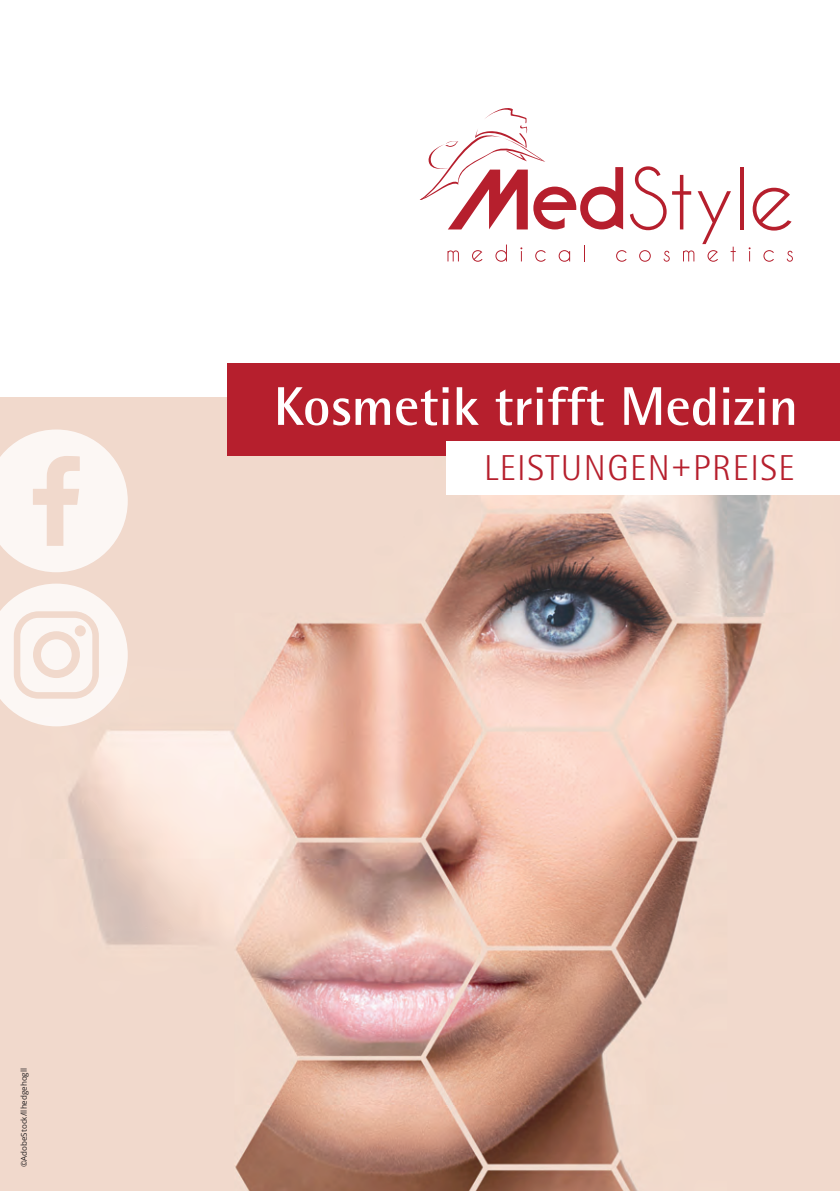
<style>
.page{position:relative;width:840px;height:1191px;background:#fff}
.page>*{position:absolute;margin:0;border:0;box-sizing:border-box;transform-origin:0 0}
.t1{font:700 54.6px "Rotis Semi Sans";color:#fff}
.t2{font:300 36px "Rotis Semi Sans";letter-spacing:.04em;color:#b61f2d}
.t3{font:8px "Open Sans";color:#231f20}
</style>
<div class="page">
<img style="left:0;top:398px;width:839px;height:793px">
<hr style="left:739px;top:167px;width:3px;height:62px;background:#b61f2d">
<svg style="left:752px;top:188px;width:39px;height:42px"></svg>
<svg style="left:419px;top:108px;width:316px;height:154px"></svg>
<svg style="left:748px;top:247px;width:2px;height:14px"></svg>
<svg style="left:763px;top:250px;width:10px;height:12px"></svg>
<svg style="left:786px;top:251px;width:6px;height:11px"></svg>
<svg style="left:0;top:583px;width:128px;height:143px"></svg>
<svg style="left:0;top:429px;width:128px;height:143px"></svg>
<div style="left:227px;top:363px;width:612px;height:92px;background:#b61f2d"></div>
<div style="left:445px;top:441px;width:394px;height:54px;background:#fff"></div>
<p class="t3" style="left:18px;top:1167px;width:101px;rotate:-90deg">©AdobeStock/llhedgehogll</p>
<h1 class="t1" style="left:273px;top:373px;width:525px">Kosmetik trifft Medizin</h1>
<h2 class="t2" style="left:484px;top:447px;width:312px">LEISTUNGEN+PREISE</h2>
</div>
